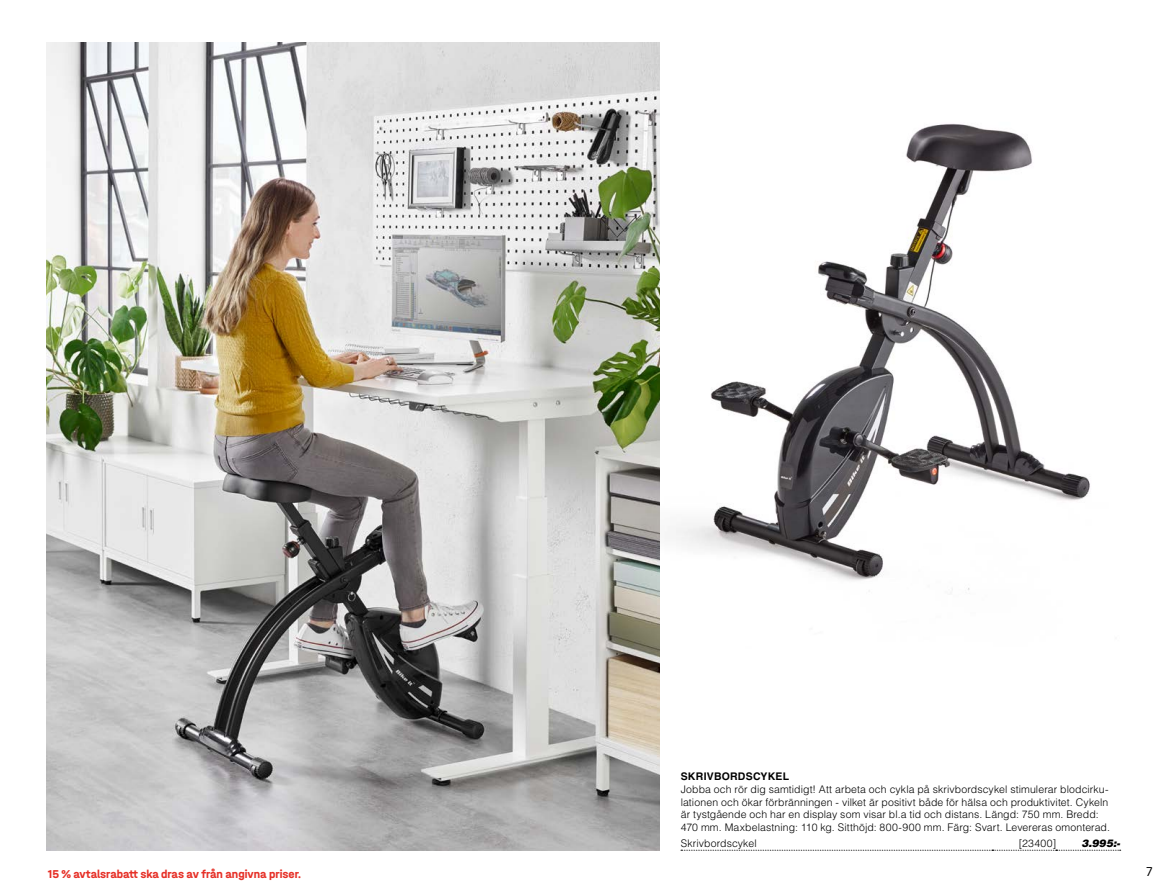
<style>
.page{position:relative;width:1170px;height:893px;background:#fff}
.page>*{position:absolute;margin:0;border:0;box-sizing:border-box;transform-origin:0 0}
.t1{font:700 12px "Halvar AJP Mittel";color:#e63027}
.t2{font:12px "Neo Sans Pro";color:#000}
.t3{font:300 10.5px/12.6px "Helvetica AJ";letter-spacing:.01em;color:#000}
.t4{font:700 10.5px "Helvetica AJ";letter-spacing:.02em;color:#000}
.t5{font:italic 900 10.5px "Helvetica AJ";color:#000}
</style>
<div class="page">
<img style="left:47px;top:43px;width:612px;height:807px">
<img style="left:607px;top:78px;width:483px;height:570px">
<img style="left:711px;top:124px;width:236px;height:292px">
<svg style="left:681px;top:850px;width:439px;height:1px"></svg>
<p class="t4" style="left:680px;top:770px;width:110px">SKRIVBORDSCYKEL</p>
<p class="t3" style="left:680px;top:783px;width:431px">Jobba och rör dig samtidigt! Att arbeta och cykla på skrivbordscykel stimulerar blodcirku&shy;lationen och ökar förbränningen - vilket är positivt både för hälsa och produktivitet. Cykeln är tystgående och har en display som visar bl.a tid och distans. Längd: 750 mm. Bredd:<br>470 mm. Maxbelastning: 110 kg. Sitthöjd: 800-900 mm. Färg: Svart. Levereras omonterad.</p>
<p class="t3" style="left:680px;top:837px;width:77px">Skrivbordscykel</p>
<p class="t3" style="left:1018px;top:837px;width:39px">[23400]</p>
<p class="t5" style="left:1081px;top:837px;width:40px">3.995:-</p>
<p class="t1" style="left:48px;top:866px;width:255px">15 % avtalsrabatt ska dras av från angivna priser.</p>
<p class="t2" style="left:1145px;top:864px;width:9px">7</p>
</div>
